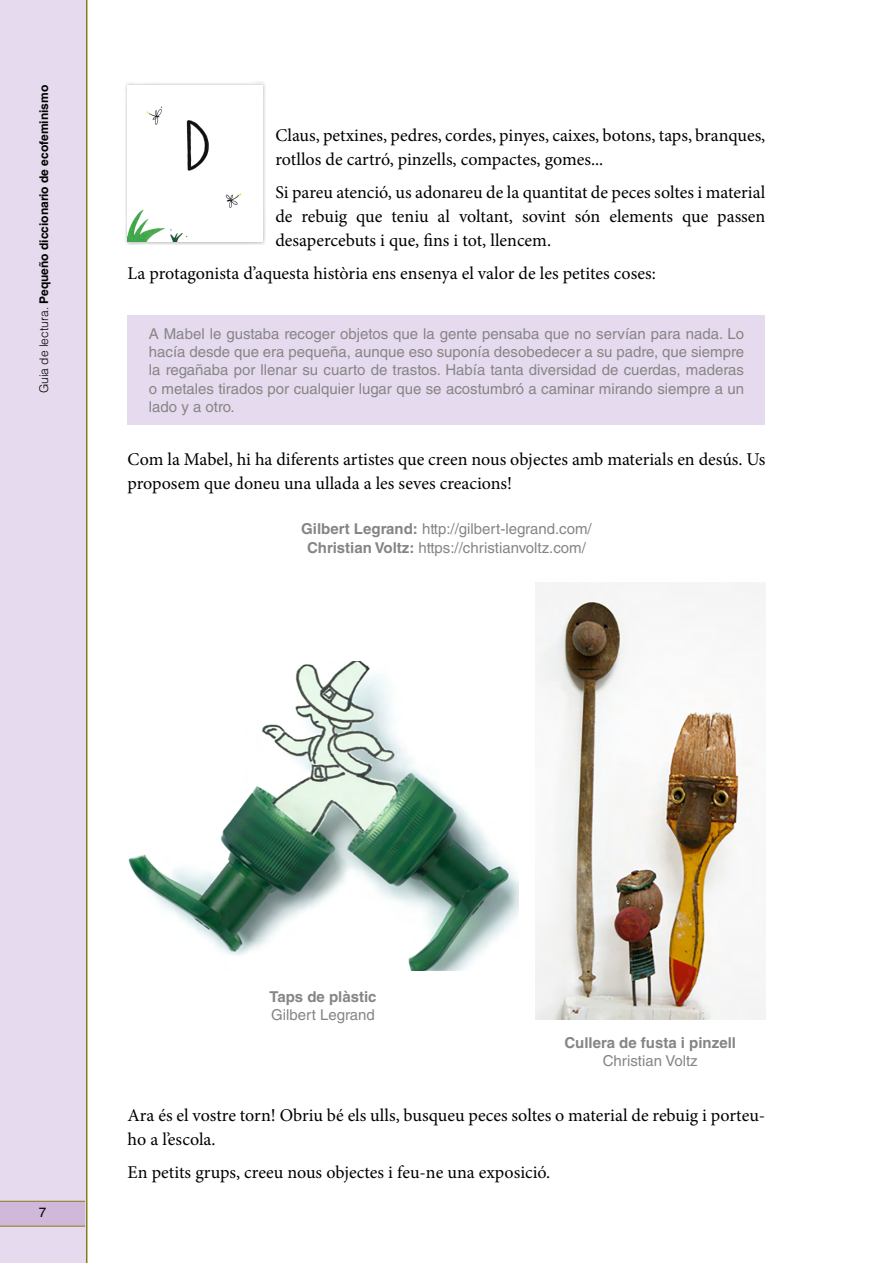
<style>
.page{position:relative;width:893px;height:1263px;background:#fff}
.page>*{position:absolute;margin:0;border:0;box-sizing:border-box;transform-origin:0 0}
.t1{font:18px/24.3px "Minion Pro";color:#000}
.t2{font:15px/18.3px "Helvetica LT Std";color:#868585;text-align:justify}
.t3{font:700 15px "Helvetica LT Std";color:#868585}
.t4{font:13.5px "Helvetica LT Std";color:#000}
.t5{font:700 12px "Helvetica LT Std";color:#000}
.s1{font-weight:300}
.s2{font-weight:700}
</style>
<div class="page">
<div style="left:0;top:0;width:86px;height:1263px;background:#e6dbee"></div>
<div style="left:0;top:1201px;width:85px;height:25px;background:#cfb8da"></div>
<hr style="left:0;top:1201px;width:85px;height:1px;background:#897a19">
<hr style="left:0;top:1226px;width:85px;height:1px;background:#897a19">
<hr style="left:86px;top:0;width:1px;height:1263px;background:#897a19">
<div style="left:128px;top:315px;width:637px;height:110px;background:#e6dbee"></div>
<div style="left:124px;top:82px;width:142px;height:163px;background:#000;opacity:.3"></div>
<img style="left:128px;top:85px;width:135px;height:156px">
<img style="left:128px;top:662px;width:390px;height:308px">
<img style="left:535px;top:582px;width:230px;height:437px">
<p class="t5" style="left:37px;top:393px;width:310px;rotate:-90deg"><span class="s1">Guia de lectura.</span> Pequeño diccionario de ecofeminismo</p>
<p class="t1" style="left:275px;top:123px;width:491px">Claus, petxines, pedres, cordes, pinyes, caixes, botons, taps, branques, rotllos de cartró, pinzells, compactes, gomes...</p>
<p class="t1" style="left:275px;top:180px;width:492px;text-align:justify">Si pareu atenció, us adonareu de la quantitat de peces soltes i material de rebuig que teniu al voltant, sovint són elements que passen desapercebuts i que, fins i tot, llencem.</p>
<p class="t1" style="left:128px;top:261px;width:530px">La protagonista d’aquesta història ens ensenya el valor de les petites coses:</p>
<p class="t2" style="left:149px;top:324px;width:597px">A Mabel le gustaba recoger objetos que la gente pensaba que no servían para nada. Lo hacía desde que era pequeña, aunque eso suponía desobedecer a su padre, que siempre la regañaba por llenar su cuarto de trastos. Había tanta diversidad de cuerdas, maderas o metales tirados por cualquier lugar que se acostumbró a caminar mirando siempre a un lado y a otro.</p>
<p class="t1" style="left:128px;top:447px;width:639px">Com la Mabel, hi ha diferents artistes que creen nous objectes amb materials en desús. Us proposem que doneu una ullada a les seves creacions!</p>
<p class="t2" style="left:301px;top:520px;width:292px;text-align:center"><span class="s2">Gilbert Legrand:</span> http://gilbert-legrand.com/<br><span class="s2">Christian Voltz:</span> https://christianvoltz.com/</p>
<p class="t4" style="left:39px;top:1205px;width:9px">7</p>
<p class="t3" style="left:269px;top:987px;width:109px">Taps de plàstic</p>
<p class="t2" style="left:271px;top:1005px;width:105px">Gilbert Legrand</p>
<p class="t3" style="left:564px;top:1034px;width:173px">Cullera de fusta i pinzell</p>
<p class="t2" style="left:603px;top:1052px;width:96px">Christian Voltz</p>
<p class="t1" style="left:128px;top:1104px;width:639px">Ara és el vostre torn! Obriu bé els ulls, busqueu peces soltes o material de rebuig i porteu&shy;ho a l’escola.</p>
<p class="t1" style="left:128px;top:1160px;width:424px">En petits grups, creeu nous objectes i feu-ne una exposició.</p>
</div>
